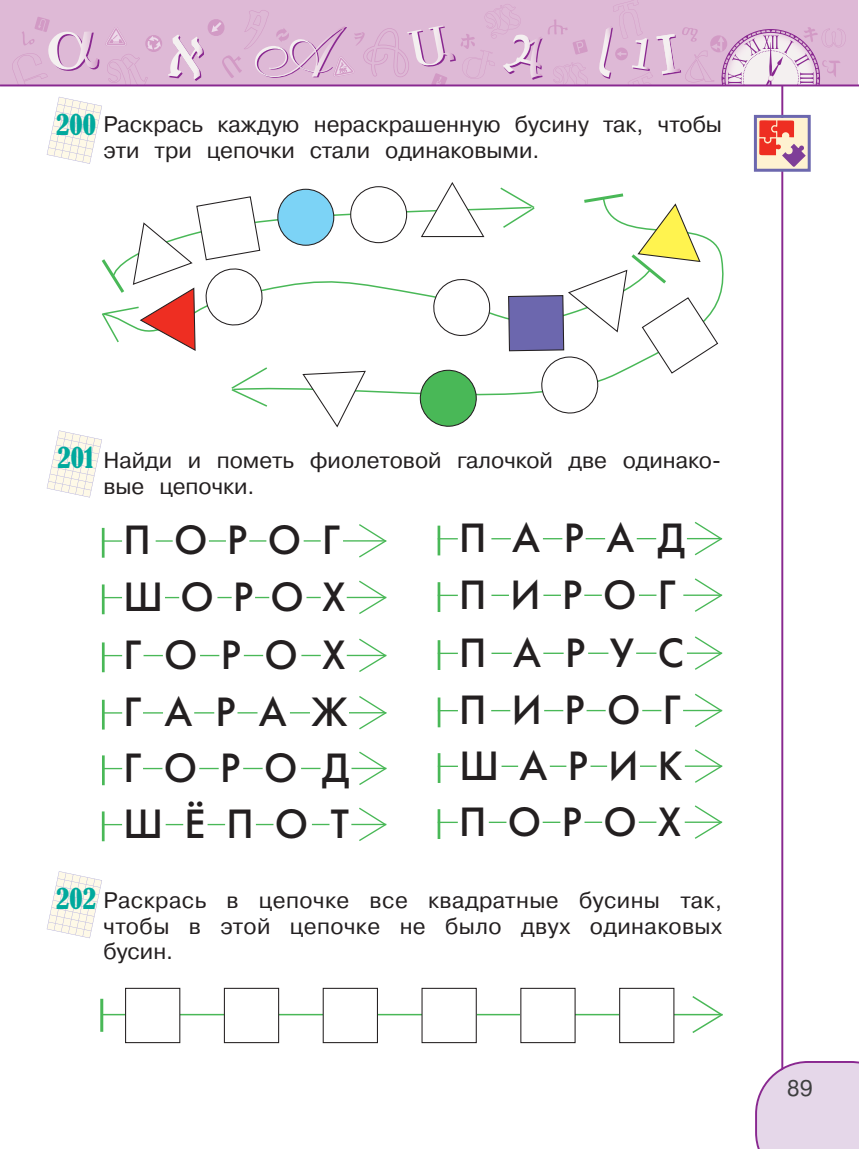
<style>
.page{position:relative;width:859px;height:1149px;background:#fff}
.page>*{position:absolute;margin:0;border:0;box-sizing:border-box;transform-origin:0 0}
.t1{font:40.65px/56.8px "Futuris C";letter-spacing:.55em;color:#231f20}
.t2{font:condensed 27px "Bernard";color:#00a99d}
.t3{font:22.5px/25.5px "Pragmatica Book AC";color:#231f20}
.t4{font:22.5px "Pragmatica Book AC";color:#3e3e3f}
.s1{font-family:"Bernard";font-stretch:condensed;font-size:27px;color:#00a99d}
</style>
<div class="page">
<hr style="left:781px;top:62px;width:2px;height:1036px;background:#892890">
<svg style="left:755px;top:1060px;width:104px;height:88px;background:#e3d3e7"></svg>
<div style="left:0;top:0;width:857px;height:85px;background:#deb9d6"></div>
<div style="left:145px;top:35px;width:17px;height:17px;background:#d29ac5;border-radius:50%"></div>
<svg style="left:12px;top:17px;width:87px;height:67px"></svg>
<svg style="left:105px;top:27px;width:56px;height:57px"></svg>
<svg style="left:169px;top:4px;width:419px;height:80px"></svg>
<svg style="left:599px;top:0;width:247px;height:84px"></svg>
<img style="left:656px;top:34px;width:24px;height:40px">
<hr style="left:0;top:84px;width:859px;height:2px;background:#892890">
<svg style="left:47px;top:97px;width:55px;height:67px"></svg>
<svg style="left:47px;top:871px;width:55px;height:66px"></svg>
<hr style="left:103px;top:1013px;width:620px;height:2px;background:#49b857">
<hr style="left:100px;top:998px;width:3px;height:33px;background:#49b857">
<svg style="left:691px;top:996px;width:32px;height:37px"></svg>
<div style="left:224px;top:988px;width:55px;height:54px;background:#fff"></div>
<div style="left:224px;top:987px;width:55px;height:55px;border:1px solid #231f20"></div>
<div style="left:126px;top:988px;width:54px;height:54px;background:#fff"></div>
<div style="left:125px;top:987px;width:55px;height:55px;border:1px solid #231f20"></div>
<div style="left:323px;top:988px;width:54px;height:54px;background:#fff"></div>
<div style="left:323px;top:987px;width:55px;height:55px;border:1px solid #231f20"></div>
<div style="left:422px;top:988px;width:54px;height:54px;background:#fff"></div>
<div style="left:421px;top:987px;width:56px;height:55px;border:1px solid #231f20"></div>
<div style="left:521px;top:988px;width:54px;height:54px;background:#fff"></div>
<div style="left:620px;top:988px;width:54px;height:54px;background:#fff"></div>
<div style="left:619px;top:987px;width:55px;height:55px;border:1px solid #231f20"></div>
<svg style="left:47px;top:182px;width:672px;height:315px"></svg>
<hr style="left:102px;top:540px;width:284px;height:1px;background:#49b857">
<hr style="left:102px;top:527px;width:3px;height:30px;background:#49b857">
<svg style="left:357px;top:524px;width:30px;height:34px"></svg>
<div style="left:122px;top:524px;width:34px;height:43px;background:#fff"></div>
<div style="left:173px;top:524px;width:36px;height:43px;background:#fff"></div>
<div style="left:266px;top:524px;width:38px;height:43px;background:#fff"></div>
<div style="left:226px;top:524px;width:23px;height:43px;background:#fff"></div>
<div style="left:321px;top:524px;width:22px;height:43px;background:#fff"></div>
<hr style="left:102px;top:596px;width:284px;height:2px;background:#49b857">
<hr style="left:102px;top:584px;width:3px;height:30px;background:#49b857">
<svg style="left:357px;top:580px;width:30px;height:34px"></svg>
<div style="left:122px;top:581px;width:43px;height:42px;background:#fff"></div>
<div style="left:179px;top:581px;width:38px;height:43px;background:#fff"></div>
<div style="left:269px;top:581px;width:37px;height:42px;background:#fff"></div>
<div style="left:232px;top:581px;width:23px;height:42px;background:#fff"></div>
<div style="left:321px;top:581px;width:26px;height:42px;background:#fff"></div>
<hr style="left:102px;top:654px;width:284px;height:2px;background:#49b857">
<hr style="left:102px;top:642px;width:3px;height:30px;background:#49b857">
<svg style="left:357px;top:638px;width:30px;height:34px"></svg>
<div style="left:122px;top:639px;width:22px;height:42px;background:#fff"></div>
<div style="left:163px;top:639px;width:37px;height:42px;background:#fff"></div>
<div style="left:263px;top:639px;width:38px;height:42px;background:#fff"></div>
<div style="left:219px;top:639px;width:25px;height:42px;background:#fff"></div>
<div style="left:321px;top:638px;width:26px;height:43px;background:#fff"></div>
<hr style="left:102px;top:711px;width:284px;height:2px;background:#49b857">
<hr style="left:102px;top:699px;width:3px;height:30px;background:#49b857">
<svg style="left:358px;top:696px;width:29px;height:34px"></svg>
<div style="left:122px;top:696px;width:21px;height:43px;background:#fff"></div>
<div style="left:163px;top:696px;width:31px;height:43px;background:#fff"></div>
<div style="left:257px;top:696px;width:33px;height:43px;background:#fff"></div>
<div style="left:214px;top:696px;width:24px;height:43px;background:#fff"></div>
<div style="left:310px;top:696px;width:39px;height:43px;background:#fff"></div>
<hr style="left:102px;top:767px;width:284px;height:2px;background:#49b857">
<hr style="left:102px;top:755px;width:3px;height:30px;background:#49b857">
<svg style="left:358px;top:751px;width:29px;height:34px"></svg>
<div style="left:122px;top:751px;width:21px;height:43px;background:#fff"></div>
<div style="left:162px;top:751px;width:37px;height:43px;background:#fff"></div>
<div style="left:263px;top:751px;width:38px;height:43px;background:#fff"></div>
<div style="left:219px;top:751px;width:24px;height:43px;background:#fff"></div>
<div style="left:320px;top:751px;width:31px;height:43px;background:#fff"></div>
<hr style="left:438px;top:537px;width:284px;height:2px;background:#49b857">
<hr style="left:438px;top:525px;width:2px;height:30px;background:#49b857">
<svg style="left:693px;top:522px;width:30px;height:34px"></svg>
<div style="left:458px;top:522px;width:33px;height:43px;background:#fff"></div>
<div style="left:511px;top:522px;width:32px;height:43px;background:#fff"></div>
<div style="left:605px;top:522px;width:32px;height:43px;background:#fff"></div>
<div style="left:562px;top:522px;width:24px;height:43px;background:#fff"></div>
<div style="left:656px;top:522px;width:31px;height:43px;background:#fff"></div>
<hr style="left:438px;top:594px;width:284px;height:2px;background:#49b857">
<hr style="left:438px;top:582px;width:2px;height:30px;background:#49b857">
<svg style="left:693px;top:578px;width:30px;height:34px"></svg>
<div style="left:458px;top:578px;width:33px;height:43px;background:#fff"></div>
<div style="left:509px;top:578px;width:34px;height:43px;background:#fff"></div>
<div style="left:602px;top:578px;width:37px;height:43px;background:#fff"></div>
<div style="left:561px;top:578px;width:23px;height:43px;background:#fff"></div>
<div style="left:656px;top:578px;width:27px;height:43px;background:#fff"></div>
<hr style="left:438px;top:652px;width:284px;height:1px;background:#49b857">
<hr style="left:438px;top:640px;width:2px;height:29px;background:#49b857">
<svg style="left:693px;top:636px;width:30px;height:34px"></svg>
<div style="left:458px;top:636px;width:33px;height:43px;background:#fff"></div>
<div style="left:512px;top:636px;width:31px;height:43px;background:#fff"></div>
<div style="left:608px;top:636px;width:28px;height:43px;background:#fff"></div>
<div style="left:564px;top:636px;width:24px;height:43px;background:#fff"></div>
<div style="left:656px;top:636px;width:31px;height:43px;background:#fff"></div>
<hr style="left:438px;top:709px;width:284px;height:2px;background:#49b857">
<hr style="left:438px;top:697px;width:2px;height:30px;background:#49b857">
<svg style="left:693px;top:693px;width:30px;height:34px"></svg>
<div style="left:458px;top:694px;width:33px;height:43px;background:#fff"></div>
<div style="left:510px;top:694px;width:34px;height:42px;background:#fff"></div>
<div style="left:606px;top:694px;width:36px;height:42px;background:#fff"></div>
<div style="left:563px;top:694px;width:24px;height:42px;background:#fff"></div>
<div style="left:661px;top:693px;width:22px;height:43px;background:#fff"></div>
<hr style="left:438px;top:765px;width:284px;height:1px;background:#49b857">
<hr style="left:438px;top:753px;width:2px;height:29px;background:#49b857">
<svg style="left:693px;top:749px;width:30px;height:34px"></svg>
<div style="left:458px;top:749px;width:44px;height:43px;background:#fff"></div>
<div style="left:518px;top:749px;width:32px;height:43px;background:#fff"></div>
<div style="left:607px;top:749px;width:33px;height:43px;background:#fff"></div>
<div style="left:566px;top:749px;width:25px;height:43px;background:#fff"></div>
<div style="left:656px;top:749px;width:29px;height:43px;background:#fff"></div>
<hr style="left:102px;top:823px;width:284px;height:2px;background:#49b857">
<hr style="left:102px;top:811px;width:3px;height:30px;background:#49b857">
<svg style="left:357px;top:807px;width:30px;height:34px"></svg>
<div style="left:122px;top:807px;width:44px;height:43px;background:#fff"></div>
<div style="left:183px;top:807px;width:25px;height:43px;background:#fff"></div>
<div style="left:273px;top:807px;width:39px;height:43px;background:#fff"></div>
<div style="left:225px;top:807px;width:31px;height:43px;background:#fff"></div>
<div style="left:329px;top:807px;width:22px;height:43px;background:#fff"></div>
<hr style="left:438px;top:821px;width:284px;height:1px;background:#49b857">
<hr style="left:438px;top:809px;width:2px;height:29px;background:#49b857">
<svg style="left:693px;top:805px;width:30px;height:34px"></svg>
<div style="left:458px;top:805px;width:31px;height:43px;background:#fff"></div>
<div style="left:506px;top:805px;width:37px;height:43px;background:#fff"></div>
<div style="left:602px;top:805px;width:37px;height:43px;background:#fff"></div>
<div style="left:560px;top:805px;width:24px;height:43px;background:#fff"></div>
<div style="left:656px;top:805px;width:29px;height:43px;background:#fff"></div>
<div style="left:757px;top:118px;width:51px;height:51px;background:#fef2d1"></div>
<svg style="left:759px;top:120px;width:47px;height:47px"></svg>
<div style="left:754px;top:115px;width:57px;height:57px;border:3px solid #6c67ae"></div>
<p class="t2" style="left:56px;top:109px;width:41px">200</p>
<p class="t3" style="left:104px;top:114px;width:620px">Раскрась каждую нераскрашенную бусину так, чтобы эти три цепочки стали одинаковыми.</p>
<p class="t2" style="left:58px;top:443px;width:38px">201</p>
<p class="t3" style="left:103px;top:449px;width:619px">Найди и пометь фиолетовой галочкой две одинако - вые цепочки.</p>
<h1 class="t1" style="left:123px;top:514px;width:228px">ПОРОГ<br>ШОРОХ<br>ГОРОХ<br>ГАРАЖ<br>ГОРОД</h1>
<h1 class="t1" style="left:459px;top:512px;width:228px">ПАРАД<br>ПИРОГ<br>ПАРУС<br>ПИРОГ<br>ШАРИК</h1>
<h1 class="t1" style="left:123px;top:798px;width:227px">ШЁПОТ</h1>
<h1 class="t1" style="left:459px;top:796px;width:223px">ПОРОХ</h1>
<p class="t3" style="left:104px;top:889px;width:620px;text-align:justify;text-indent:-47px"><span class="s1">202</span> Раскрась в цепочке все квадратные бусины так, чтобы в этой цепочке не было двух одинаковых бусин.</p>
<p class="t4" style="left:787px;top:1079px;width:28px">89</p>
</div>
